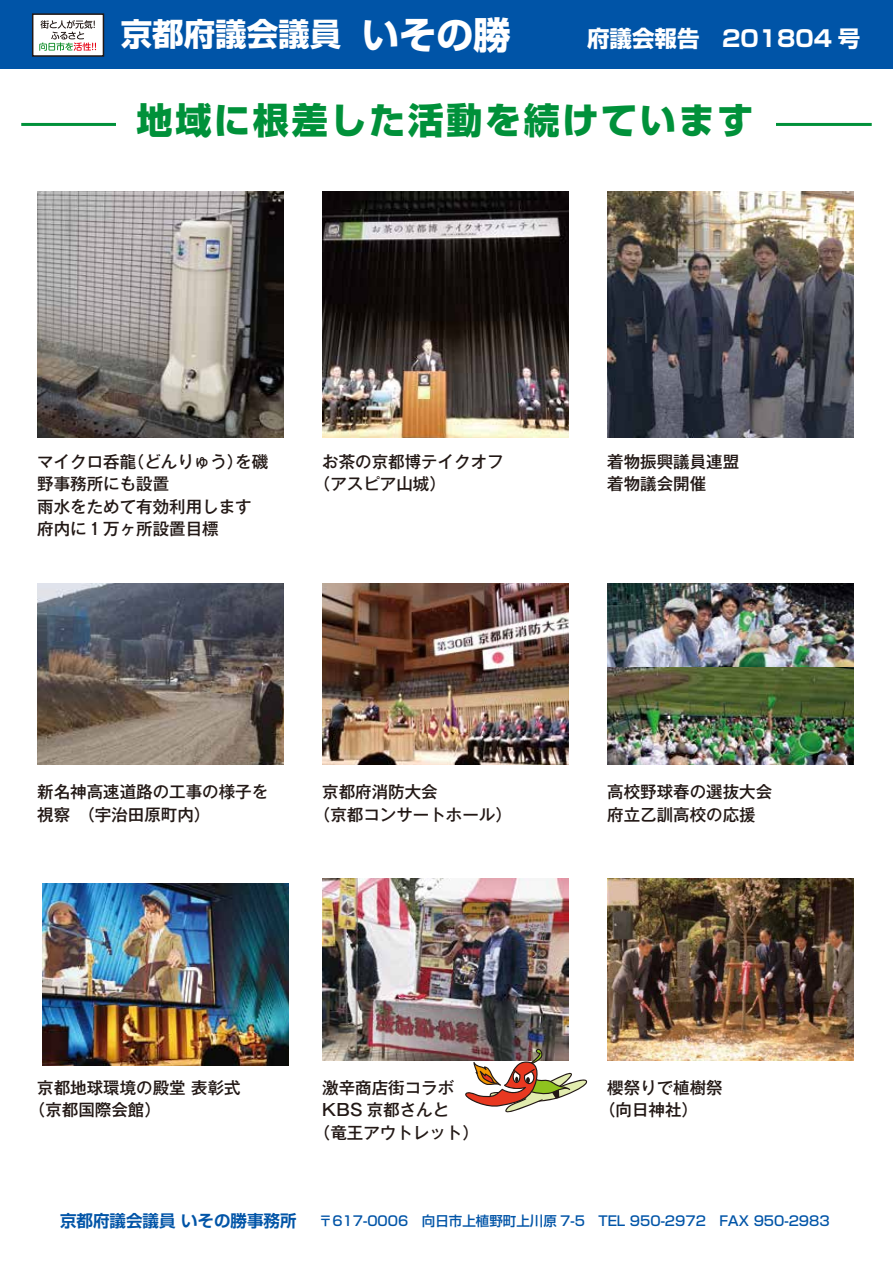
<style>
.page{position:relative;width:893px;height:1263px;background:#fff}
.page>*{position:absolute;margin:0;border:0;box-sizing:border-box;transform-origin:0 0}
.t1{font:800 36px "Shin Go Pro";letter-spacing:.075em;color:#00913a}
.t2{font:700 31.5px "Shin Go Pro";color:#fff}
.t3{font:700 22.5px "Shin Go Pro";color:#fff}
.t4{font:500 16.5px/22.5px "Gothic MB101 Pro";color:#221815}
.t5{font:700 16.5px "Shin Go Pro De";color:#0054a7}
.t6{font:500 13.5px "Shin Go Pro";color:#0054a7}
.s1{font-size:37.2px}
</style>
<div class="page">
<hr style="left:21px;top:123px;width:851px;height:3px;background:#00913a">
<div style="left:117px;top:84px;width:659px;height:76px;background:#fff"></div>
<div style="left:0;top:0;width:893px;height:69px;background:#0054a7"></div>
<div style="left:32px;top:13px;width:72px;height:44px;background:#fff;border:2px solid #221815"></div>
<svg style="left:39px;top:20px;width:57px;height:31px"></svg>
<img style="left:37px;top:191px;width:246px;height:246px">
<img style="left:322px;top:191px;width:246px;height:246px">
<img style="left:607px;top:191px;width:246px;height:246px">
<img style="left:37px;top:583px;width:246px;height:182px">
<img style="left:322px;top:583px;width:246px;height:182px">
<img style="left:43px;top:884px;width:246px;height:181px">
<img style="left:322px;top:879px;width:246px;height:181px">
<img style="left:607px;top:879px;width:246px;height:181px">
<img style="left:465px;top:1049px;width:122px;height:64px">
<img style="left:607px;top:583px;width:246px;height:85px">
<img style="left:607px;top:668px;width:246px;height:97px">
<h2 class="t2" style="left:121px;top:10px;width:392px">京都府議会議員 <span class="s1">いその勝</span></h2>
<h3 class="t3" style="left:587px;top:21px;width:275px">府議会報告　201804 号</h3>
<h1 class="t1" style="left:137px;top:92px;width:618px">地域に根差した活動を続けています</h1>
<p class="t4" style="left:37px;top:448px;width:233px">マイクロ呑龍（どんりゅう）を磯野事務所にも設置<br>雨水をためて有効利用します府内に 1 万ヶ所設置目標</p>
<p class="t4" style="left:314px;top:448px;width:191px;text-indent:8px">お茶の京都博テイクオフ（アスピア山城）</p>
<p class="t4" style="left:607px;top:448px;width:133px">着物振興議員連盟着物議会開催</p>
<p class="t4" style="left:37px;top:778px;width:233px">新名神高速道路の工事の様子を視察　（宇治田原町内）</p>
<p class="t4" style="left:314px;top:778px;width:199px;text-indent:8px">京都府消防大会<br>（京都コンサートホール）</p>
<p class="t4" style="left:607px;top:778px;width:166px">高校野球春の選抜大会府立乙訓高校の応援</p>
<p class="t4" style="left:29px;top:1074px;width:213px;text-indent:8px">京都地球環境の殿堂 表彰式（京都国際会館）</p>
<p class="t4" style="left:322px;top:1074px;width:133px">激辛商店街コラボ</p>
<p class="t4" style="left:322px;top:1097px;width:128px">KBS 京都さんと</p>
<p class="t4" style="left:314px;top:1119px;width:166px">（竜王アウトレット）</p>
<p class="t4" style="left:599px;top:1074px;width:125px;text-indent:8px">櫻祭りで植樹祭（向日神社）</p>
<p class="t5" style="left:60px;top:1207px;width:238px">京都府議会議員 いその勝事務所</p>
<p class="t6" style="left:319px;top:1210px;width:512px">〒617-0006　向日市上植野町上川原 7-5　TEL 950-2972　FAX 950-2983</p>
</div>
